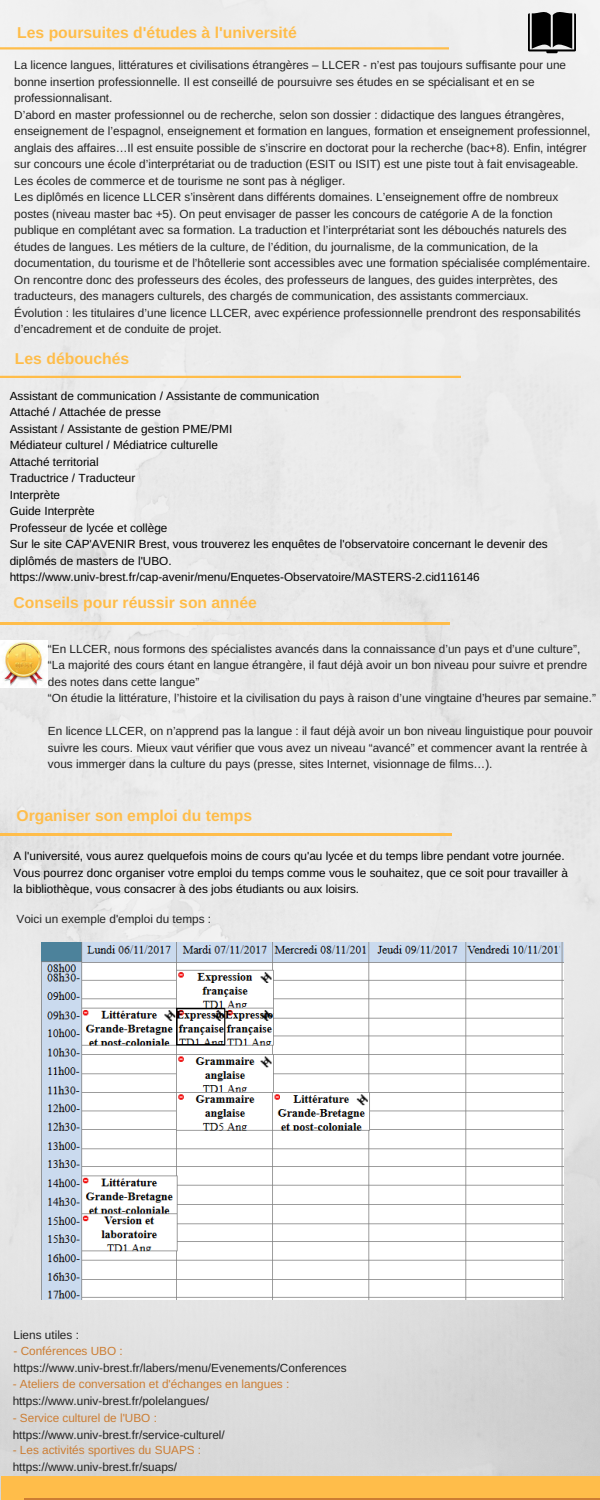
<style>
.page{position:relative;width:600px;height:1500px;background:#fff}
.page>*{position:absolute;margin:0;border:0;box-sizing:border-box;transform-origin:0 0}
.t1{font:700 15.7px "Arimo";color:#ffbd4a}
.t2{font:11.8px/16.5px "Arimo";color:#222}
.t3{font:11.8px/16.5px "Arimo";color:#000}
.t4{font:11.8px "Arimo";color:#cc7d33}
.s1{font-family:"Liberation Sans"}
</style>
<div class="page">
<img style="left:0;top:0;width:600px;height:1500px">
<svg style="left:528px;top:12px;width:48px;height:41px;background:#363636"></svg>
<div style="left:2px;top:1476px;width:598px;height:23px;background:#ffbd4a"></div>
<svg style="left:0;top:47px;width:449px;height:3px"></svg>
<svg style="left:0;top:376px;width:461px;height:2px"></svg>
<hr style="left:0;top:622px;width:450px;height:3px;background:#ffbd4a">
<hr style="left:0;top:833px;width:451px;height:2px;background:#ffbd4a">
<hr style="left:24px;top:1498px;width:576px;height:2px;background:#cc7d33">
<img style="left:0;top:640px;width:47px;height:48px">
<img style="left:42px;top:943px;width:521px;height:357px">
<h1 class="t1" style="left:17px;top:23px;width:281px">Les poursuites d'études à l'université</h1>
<p class="t2" style="left:14px;top:57px;width:578px">La licence langues, littératures et civilisations étrangères – LLCER - n’est pas toujours suffisante pour une bonne insertion professionnelle. Il est conseillé de poursuivre ses études en se spécialisant et en se professionnalisant.<br>D’abord en master professionnel ou de recherche, selon son dossier : didactique des langues étrangères, enseignement de l’espagnol, enseignement et formation en langues, formation et enseignement professionnel, anglais des affaires<span class="s1">…</span>Il est ensuite possible de s’inscrire en doctorat pour la recherche (bac+8). Enfin, intégrer sur concours une école d’interprétariat ou de traduction (ESIT ou ISIT) est une piste tout à fait envisageable.<br>Les écoles de commerce et de tourisme ne sont pas à négliger.<br>Les diplômés en licence LLCER s’insèrent dans différents domaines. L’enseignement offre de nombreux postes (niveau master bac +5). On peut envisager de passer les concours de catégorie A de la fonction publique en complétant avec sa formation. La traduction et l’interprétariat sont les débouchés naturels des études de langues. Les métiers de la culture, de l’édition, du journalisme, de la communication, de la documentation, du tourisme et de l’hôtellerie sont accessibles avec une formation spécialisée complémentaire.<br>On rencontre donc des professeurs des écoles, des professeurs de langues, des guides interprètes, des traducteurs, des managers culturels, des chargés de communication, des assistants commerciaux.<br>Évolution : les titulaires d’une licence LLCER, avec expérience professionnelle prendront des responsabilités d’encadrement et de conduite de projet.</p>
<h1 class="t1" style="left:15px;top:350px;width:116px">Les débouchés</h1>
<p class="t3" style="left:10px;top:387px;width:540px">Assistant de communication / Assistante de communication<br>Attaché / Attachée de presse<br>Assistant / Assistante de gestion PME/PMI<br>Médiateur culturel / Médiatrice culturelle<br>Attaché territorial<br>Traductrice / Traducteur<br>Interprète<br>Guide Interprète<br>Professeur de lycée et collège<br>Sur le site CAP'AVENIR Brest, vous trouverez les enquêtes de l'observatoire concernant le devenir des diplômés de masters de l'UBO. https://www.univ-brest.fr/cap-avenir/menu/Enquetes-Observatoire/MASTERS-2.cid116146</p>
<h1 class="t1" style="left:13px;top:594px;width:245px">Conseils pour réussir son année</h1>
<p class="t2" style="left:48px;top:640px;width:549px">“En LLCER, nous formons des spécialistes avancés dans la connaissance d’un pays et d’une culture”, “La majorité des cours étant en langue étrangère, il faut déjà avoir un bon niveau pour suivre et prendre des notes dans cette langue”<br>“On étudie la littérature, l’histoire et la civilisation du pays à raison d’une vingtaine d’heures par semaine.”</p>
<p class="t2" style="left:48px;top:723px;width:546px">En licence LLCER, on n’apprend pas la langue : il faut déjà avoir un bon niveau linguistique pour pouvoir suivre les cours. Mieux vaut vérifier que vous avez un niveau “avancé” et commencer avant la rentrée à vous immerger dans la culture du pays (presse, sites Internet, visionnage de films<span class="s1">…</span>).</p>
<h1 class="t1" style="left:16px;top:806px;width:237px">Organiser son emploi du temps</h1>
<p class="t3" style="left:13px;top:848px;width:556px">A l'université, vous aurez quelquefois moins de cours qu'au lycée et du temps libre pendant votre journée.<br>Vous pourrez donc organiser votre emploi du temps comme vous le souhaitez, que ce soit pour travailler à la bibliothèque, vous consacrer à des jobs étudiants ou aux loisirs.</p>
<p class="t2" style="left:16px;top:910px;width:196px">Voici un exemple d'emploi du temps :</p>
<p class="t2" style="left:13px;top:1326px;width:67px">Liens utiles :</p>
<p class="t4" style="left:13px;top:1345px;width:111px">- Conférences UBO :</p>
<p class="t2" style="left:13px;top:1359px;width:335px">https://www.univ-brest.fr/labers/menu/Evenements/Conferences</p>
<p class="t4" style="left:13px;top:1378px;width:278px">- Ateliers de conversation et d'échanges en langues :</p>
<p class="t2" style="left:13px;top:1392px;width:198px">https://www.univ-brest.fr/polelangues/</p>
<p class="t4" style="left:13px;top:1411px;width:146px">- Service culturel de l'UBO :</p>
<p class="t2" style="left:13px;top:1426px;width:214px">https://www.univ-brest.fr/service-culturel/</p>
<p class="t4" style="left:13px;top:1444px;width:190px">- Les activités sportives du SUAPS :</p>
<p class="t2" style="left:13px;top:1458px;width:166px">https://www.univ-brest.fr/suaps/</p>
</div>
